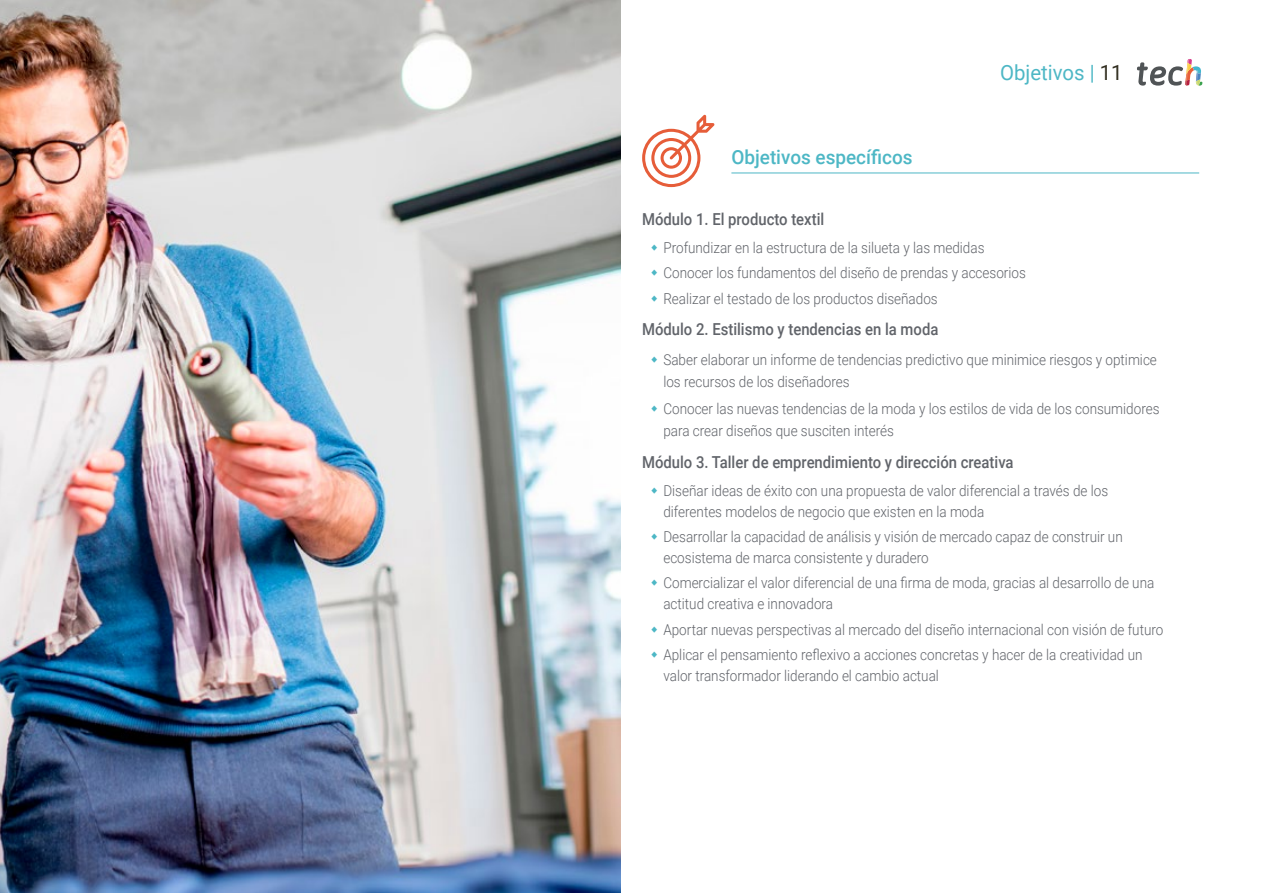
<style>
.page{position:relative;width:1263px;height:893px;background:#fff}
.page>*{position:absolute;margin:0;border:0;box-sizing:border-box;transform-origin:0 0}
.t1{font:21px "Roboto";color:#4db7c5}
.t2{font:500 19.5px "Roboto";color:#4db7c5}
.t3{font:500 16.5px "Roboto";color:#61646a;scale:.9 1}
.t4{font:300 15px/25.2px "Roboto";color:#61646a;scale:.9 1}
.s1{color:#312e20}
</style>
<div class="page">
<svg style="left:1137px;top:59px;width:65px;height:27px"></svg>
<hr style="left:731px;top:173px;width:468px;height:1px;background:#4db7c5">
<svg style="left:642px;top:115px;width:72px;height:72px"></svg>
<img style="left:0;top:0;width:621px;height:893px">
<h2 class="t2" style="left:731px;top:143px;width:183px">Objetivos específicos</h2>
<h1 class="t1" style="left:1000px;top:57px;width:124px">Objetivos | <span class="s1">11</span></h1>
<p class="t3" style="left:642px;top:207px;width:204px">Módulo 1. El producto textil</p>
<p class="t4" style="left:663px;top:235px;width:404px">Profundizar en la estructura de la silueta y las medidas<br>Conocer los fundamentos del diseño de prendas y accesorios<br>Realizar el testado de los productos diseñados</p>
<p class="t3" style="left:642px;top:317px;width:331px">Módulo 2. Estilismo y tendencias en la moda</p>
<p class="t4" style="left:663px;top:347px;width:550px;line-height:22.5px">Saber elaborar un informe de tendencias predictivo que minimice riesgos y optimice los recursos de los diseñadores</p>
<p class="t4" style="left:663px;top:397px;width:553px;line-height:22.5px">Conocer las nuevas tendencias de la moda y los estilos de vida de los consumidores para crear diseños que susciten interés</p>
<p class="t3" style="left:642px;top:450px;width:414px">Módulo 3. Taller de emprendimiento y dirección creativa</p>
<p class="t4" style="left:663px;top:479px;width:496px;line-height:21px">Diseñar ideas de éxito con una propuesta de valor diferencial a través de los diferentes modelos de negocio que existen en la moda</p>
<p class="t4" style="left:663px;top:526px;width:512px;line-height:21px">Desarrollar la capacidad de análisis y visión de mercado capaz de construir un ecosistema de marca consistente y duradero</p>
<p class="t4" style="left:663px;top:572px;width:547px;line-height:21px">Comercializar el valor diferencial de una firma de moda, gracias al desarrollo de una actitud creativa e innovadora</p>
<p class="t4" style="left:663px;top:616px;width:557px">Aportar nuevas perspectivas al mercado del diseño internacional con visión de futuro<br>Aplicar el pensamiento reflexivo a acciones concretas y hacer de la creatividad un</p>
<p class="t4" style="left:663px;top:662px;width:308px">valor transformador liderando el cambio actual</p>
</div>
